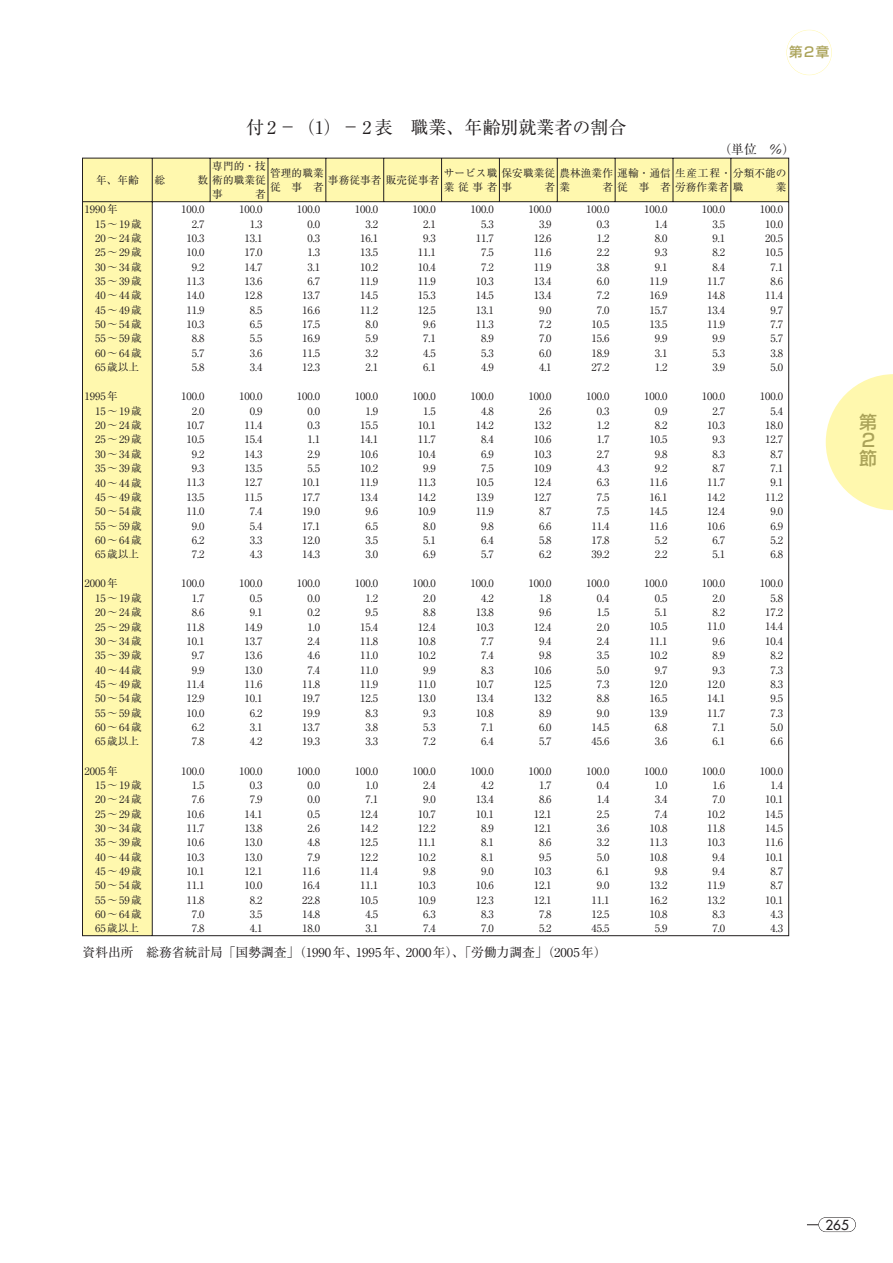
<style>
.page{position:relative;width:893px;height:1263px;background:#fff}
.page>*{position:absolute;margin:0;border:0;box-sizing:border-box;transform-origin:0 0}
.t1{font:18px "Ryumin";color:#231f20}
.t2{font:500 18px/18px "Shin Go";color:#aba359;text-align:justify}
.t3{font:13.5px "Futura";color:#231f20}
.t4{font:500 13.5px "Shin Go";color:#aba359}
.t5{font:12.75px "Ryumin";color:#231f20}
.t6{font:10.65px/14.4px "Ryumin";color:#231f20;text-align:right}
</style>
<div class="page">
<svg style="left:825px;top:374px;width:67px;height:136px"></svg>
<div style="left:818px;top:1217px;width:37px;height:15px;border:1px solid #231f20;border-radius:7px"></div>
<div style="left:786px;top:30px;width:45px;height:45px;border:1px solid #fff8ae;border-radius:50%"></div>
<svg style="left:82px;top:158px;width:707px;height:778px"></svg>
<h1 class="t1" style="left:246px;top:121px;width:381px">付2－（1）－2表　職業、年齢別就業者の割合</h1>
<p class="t4" style="left:789px;top:47px;width:42px">第2章</p>
<p class="t5" style="left:718px;top:145px;width:78px">（単位　％）</p>
<p class="t6" style="left:212px;top:160px;width:55px">専門的・技</p>
<p class="t6" style="left:212px;top:189px;width:12px">事</p>
<p class="t6" style="left:255px;top:189px;width:12px">者</p>
<p class="t6" style="left:270px;top:167px;width:55px;text-align:left">管理的職業従事者</p>
<p class="t6" style="left:328px;top:174px;width:113px">事務従事者販売従事者</p>
<p class="t6" style="left:443px;top:167px;width:344px;text-align:left">サービス職保安職業従農林漁業作運輸・通信生産工程・分類不能の業従事者事</p>
<p class="t6" style="left:96px;top:174px;width:44px">年、年齢</p>
<p class="t6" style="left:154px;top:174px;width:12px">総</p>
<p class="t6" style="left:197px;top:174px;width:70px">数術的職業従</p>
<p class="t6" style="left:95px;top:204px;width:48px;text-align:left;text-indent:-11px">1990年<br>15～19歳<br>20～24歳<br>25～29歳<br>30～34歳<br>35～39歳<br>40～44歳<br>45～49歳<br>50～54歳<br>55～59歳<br>60～64歳<br>65歳以上</p>
<p class="t6" style="left:95px;top:391px;width:48px;text-align:left;text-indent:-11px">1995年<br>15～19歳<br>20～24歳<br>25～29歳<br>30～34歳<br>35～39歳<br>40～44歳<br>45～49歳<br>50～54歳<br>55～59歳<br>60～64歳<br>65歳以上</p>
<p class="t6" style="left:95px;top:578px;width:48px;text-align:left;text-indent:-11px">2000年<br>15～19歳<br>20～24歳<br>25～29歳<br>30～34歳<br>35～39歳<br>40～44歳<br>45～49歳<br>50～54歳<br>55～59歳<br>60～64歳<br>65歳以上</p>
<p class="t6" style="left:95px;top:765px;width:48px;text-align:left;text-indent:-11px">2005年<br>15～19歳<br>20～24歳<br>25～29歳<br>30～34歳<br>35～39歳<br>40～44歳<br>45～49歳<br>50～54歳<br>55～59歳<br>60～64歳<br>65歳以上</p>
<p class="t6" style="left:544px;top:181px;width:27px">者業</p>
<p class="t6" style="left:602px;top:181px;width:143px">者従 事 者労務作業者職</p>
<p class="t6" style="left:776px;top:181px;width:12px">業</p>
<p class="t6" style="left:759px;top:204px;width:25px">100.0<br>10.0<br>20.5<br>10.5<br>7.1<br>8.6<br>11.4<br>9.7<br>7.7<br>5.7<br>3.8<br>5.0</p>
<p class="t6" style="left:759px;top:391px;width:25px">100.0<br>5.4<br>18.0<br>12.7<br>8.7<br>7.1<br>9.1<br>11.2<br>9.0<br>6.9<br>5.2<br>6.8</p>
<p class="t6" style="left:759px;top:578px;width:25px">100.0<br>5.8<br>17.2<br>14.4<br>10.4<br>8.2<br>7.3<br>8.3<br>9.5<br>7.3<br>5.0<br>6.6</p>
<p class="t6" style="left:759px;top:765px;width:25px">100.0<br>1.4<br>10.1<br>14.5<br>14.5<br>11.6<br>10.1<br>8.7<br>8.7<br>10.1<br>4.3<br>4.3</p>
<p class="t6" style="left:702px;top:204px;width:25px">100.0<br>3.5<br>9.1<br>8.2<br>8.4<br>11.7<br>14.8<br>13.4<br>11.9<br>9.9<br>5.3<br>3.9</p>
<p class="t6" style="left:702px;top:391px;width:25px">100.0<br>2.7<br>10.3<br>9.3<br>8.3<br>8.7<br>11.7<br>14.2<br>12.4<br>10.6<br>6.7<br>5.1</p>
<p class="t6" style="left:702px;top:578px;width:25px">100.0<br>2.0<br>8.2<br>11.0<br>9.6<br>8.9<br>9.3<br>12.0<br>14.1<br>11.7<br>7.1<br>6.1</p>
<p class="t6" style="left:702px;top:765px;width:25px">100.0<br>1.6<br>7.0<br>10.2<br>11.8<br>10.3<br>9.4<br>9.4<br>11.9<br>13.2<br>8.3<br>7.0</p>
<p class="t6" style="left:644px;top:204px;width:25px">100.0<br>1.4<br>8.0<br>9.3<br>9.1<br>11.9<br>16.9<br>15.7<br>13.5<br>9.9<br>3.1<br>1.2</p>
<p class="t6" style="left:644px;top:391px;width:25px">100.0<br>0.9<br>8.2<br>10.5<br>9.8<br>9.2<br>11.6<br>16.1<br>14.5<br>11.6<br>5.2<br>2.2</p>
<p class="t6" style="left:644px;top:578px;width:25px">100.0<br>0.5<br>5.1<br>10.5<br>11.1<br>10.2<br>9.7<br>12.0<br>16.5<br>13.9<br>6.8<br>3.6</p>
<p class="t6" style="left:644px;top:765px;width:25px">100.0<br>1.0<br>3.4<br>7.4<br>10.8<br>11.3<br>10.8<br>9.8<br>13.2<br>16.2<br>10.8<br>5.9</p>
<p class="t6" style="left:586px;top:204px;width:25px">100.0<br>0.3<br>1.2<br>2.2<br>3.8<br>6.0<br>7.2<br>7.0<br>10.5<br>15.6<br>18.9<br>27.2</p>
<p class="t6" style="left:586px;top:391px;width:25px">100.0<br>0.3<br>1.2<br>1.7<br>2.7<br>4.3<br>6.3<br>7.5<br>7.5<br>11.4<br>17.8<br>39.2</p>
<p class="t6" style="left:586px;top:578px;width:25px">100.0<br>0.4<br>1.5<br>2.0<br>2.4<br>3.5<br>5.0<br>7.3<br>8.8<br>9.0<br>14.5<br>45.6</p>
<p class="t6" style="left:586px;top:765px;width:25px">100.0<br>0.4<br>1.4<br>2.5<br>3.6<br>3.2<br>5.0<br>6.1<br>9.0<br>11.1<br>12.5<br>45.5</p>
<p class="t6" style="left:528px;top:204px;width:25px">100.0<br>3.9<br>12.6<br>11.6<br>11.9<br>13.4<br>13.4<br>9.0<br>7.2<br>7.0<br>6.0<br>4.1</p>
<p class="t6" style="left:528px;top:391px;width:25px">100.0<br>2.6<br>13.2<br>10.6<br>10.3<br>10.9<br>12.4<br>12.7<br>8.7<br>6.6<br>5.8<br>6.2</p>
<p class="t6" style="left:528px;top:578px;width:25px">100.0<br>1.8<br>9.6<br>12.4<br>9.4<br>9.8<br>10.6<br>12.5<br>13.2<br>8.9<br>6.0<br>5.7</p>
<p class="t6" style="left:528px;top:765px;width:25px">100.0<br>1.7<br>8.6<br>12.1<br>12.1<br>8.6<br>9.5<br>10.3<br>12.1<br>12.1<br>7.8<br>5.2</p>
<p class="t6" style="left:470px;top:204px;width:25px">100.0<br>5.3<br>11.7<br>7.5<br>7.2<br>10.3<br>14.5<br>13.1<br>11.3<br>8.9<br>5.3<br>4.9</p>
<p class="t6" style="left:470px;top:391px;width:25px">100.0<br>4.8<br>14.2<br>8.4<br>6.9<br>7.5<br>10.5<br>13.9<br>11.9<br>9.8<br>6.4<br>5.7</p>
<p class="t6" style="left:470px;top:578px;width:25px">100.0<br>4.2<br>13.8<br>10.3<br>7.7<br>7.4<br>8.3<br>10.7<br>13.4<br>10.8<br>7.1<br>6.4</p>
<p class="t6" style="left:470px;top:765px;width:25px">100.0<br>4.2<br>13.4<br>10.1<br>8.9<br>8.1<br>8.1<br>9.0<br>10.6<br>12.3<br>8.3<br>7.0</p>
<p class="t6" style="left:412px;top:204px;width:25px">100.0<br>2.1<br>9.3<br>11.1<br>10.4<br>11.9<br>15.3<br>12.5<br>9.6<br>7.1<br>4.5<br>6.1</p>
<p class="t6" style="left:412px;top:391px;width:25px">100.0<br>1.5<br>10.1<br>11.7<br>10.4<br>9.9<br>11.3<br>14.2<br>10.9<br>8.0<br>5.1<br>6.9</p>
<p class="t6" style="left:412px;top:578px;width:25px">100.0<br>2.0<br>8.8<br>12.4<br>10.8<br>10.2<br>9.9<br>11.0<br>13.0<br>9.3<br>5.3<br>7.2</p>
<p class="t6" style="left:412px;top:765px;width:25px">100.0<br>2.4<br>9.0<br>10.7<br>12.2<br>11.1<br>10.2<br>9.8<br>10.3<br>10.9<br>6.3<br>7.4</p>
<p class="t6" style="left:355px;top:204px;width:25px">100.0<br>3.2<br>16.1<br>13.5<br>10.2<br>11.9<br>14.5<br>11.2<br>8.0<br>5.9<br>3.2<br>2.1</p>
<p class="t6" style="left:355px;top:391px;width:25px">100.0<br>1.9<br>15.5<br>14.1<br>10.6<br>10.2<br>11.9<br>13.4<br>9.6<br>6.5<br>3.5<br>3.0</p>
<p class="t6" style="left:355px;top:578px;width:25px">100.0<br>1.2<br>9.5<br>15.4<br>11.8<br>11.0<br>11.0<br>11.9<br>12.5<br>8.3<br>3.8<br>3.3</p>
<p class="t6" style="left:355px;top:765px;width:25px">100.0<br>1.0<br>7.1<br>12.4<br>14.2<br>12.5<br>12.2<br>11.4<br>11.1<br>10.5<br>4.5<br>3.1</p>
<p class="t6" style="left:297px;top:204px;width:25px">100.0<br>0.0<br>0.3<br>1.3<br>3.1<br>6.7<br>13.7<br>16.6<br>17.5<br>16.9<br>11.5<br>12.3</p>
<p class="t6" style="left:297px;top:391px;width:25px">100.0<br>0.0<br>0.3<br>1.1<br>2.9<br>5.5<br>10.1<br>17.7<br>19.0<br>17.1<br>12.0<br>14.3</p>
<p class="t6" style="left:297px;top:578px;width:25px">100.0<br>0.0<br>0.2<br>1.0<br>2.4<br>4.6<br>7.4<br>11.8<br>19.7<br>19.9<br>13.7<br>19.3</p>
<p class="t6" style="left:297px;top:765px;width:25px">100.0<br>0.0<br>0.0<br>0.5<br>2.6<br>4.8<br>7.9<br>11.6<br>16.4<br>22.8<br>14.8<br>18.0</p>
<p class="t6" style="left:239px;top:204px;width:25px">100.0<br>1.3<br>13.1<br>17.0<br>14.7<br>13.6<br>12.8<br>8.5<br>6.5<br>5.5<br>3.6<br>3.4</p>
<p class="t6" style="left:239px;top:391px;width:25px">100.0<br>0.9<br>11.4<br>15.4<br>14.3<br>13.5<br>12.7<br>11.5<br>7.4<br>5.4<br>3.3<br>4.3</p>
<p class="t6" style="left:239px;top:578px;width:25px">100.0<br>0.5<br>9.1<br>14.9<br>13.7<br>13.6<br>13.0<br>11.6<br>10.1<br>6.2<br>3.1<br>4.2</p>
<p class="t6" style="left:239px;top:765px;width:25px">100.0<br>0.3<br>7.9<br>14.1<br>13.8<br>13.0<br>13.0<br>12.1<br>10.0<br>8.2<br>3.5<br>4.1</p>
<p class="t6" style="left:181px;top:204px;width:25px">100.0<br>2.7<br>10.3<br>10.0<br>9.2<br>11.3<br>14.0<br>11.9<br>10.3<br>8.8<br>5.7<br>5.8</p>
<p class="t6" style="left:181px;top:391px;width:25px">100.0<br>2.0<br>10.7<br>10.5<br>9.2<br>9.3<br>11.3<br>13.5<br>11.0<br>9.0<br>6.2<br>7.2</p>
<p class="t6" style="left:181px;top:578px;width:25px">100.0<br>1.7<br>8.6<br>11.8<br>10.1<br>9.7<br>9.9<br>11.4<br>12.9<br>10.0<br>6.2<br>7.8</p>
<p class="t6" style="left:181px;top:765px;width:25px">100.0<br>1.5<br>7.6<br>10.6<br>11.7<br>10.6<br>10.3<br>10.1<br>11.1<br>11.8<br>7.0<br>7.8</p>
<p class="t5" style="left:82px;top:947px;width:526px">資料出所　総務省統計局「国勢調査」（1990年、1995年、2000年）、「労働力調査」（2005年）</p>
<h1 class="t2" style="left:859px;top:415px;width:19px">第2節</h1>
<p class="t3" style="left:825px;top:1218px;width:25px">265</p>
</div>
